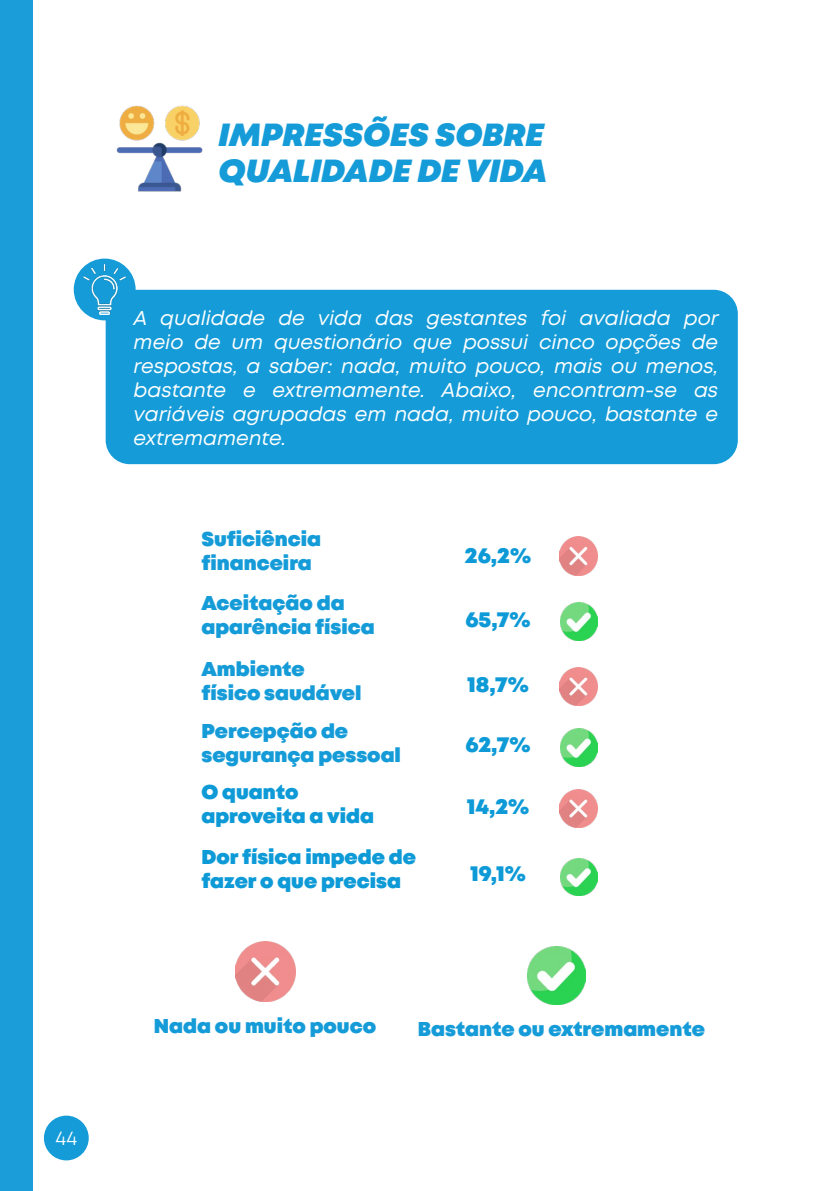
<style>
.page{position:relative;width:840px;height:1191px;background:#fff}
.page>*{position:absolute;margin:0;border:0;box-sizing:border-box;transform-origin:0 0}
.t1{font:italic 900 32px/36px "Mont";color:#159cd8}
.t2{font:900 22px "Mont";color:#0d9ad7}
.t3{font:italic 20px/24px "Mont";color:#fff;text-align:justify}
.t4{font:900 20px/24px "Mont";color:#159cd8}
.t5{font:900 20px/24px "Mont";color:#0d9ad7}
.t6{font:20px "Mont";color:#fff}
</style>
<div class="page">
<img style="left:116px;top:105px;width:87px;height:87px">
<div style="left:0;top:0;width:33px;height:1191px;background:#1a9dd9"></div>
<div style="left:44px;top:1115px;width:45px;height:45px;background:#159cd8;border-radius:50%"></div>
<img style="left:527px;top:946px;width:58px;height:58px">
<img style="left:560px;top:858px;width:37px;height:38px">
<img style="left:560px;top:728px;width:37px;height:38px">
<img style="left:560px;top:603px;width:37px;height:37px">
<img style="left:235px;top:942px;width:60px;height:59px">
<img style="left:559px;top:789px;width:38px;height:39px">
<img style="left:559px;top:667px;width:38px;height:39px">
<img style="left:559px;top:537px;width:38px;height:38px">
<div style="left:106px;top:290px;width:631px;height:174px;background:#159cd8;border-radius:24px"></div>
<div style="left:74px;top:258px;width:61px;height:62px;background:#159cd8;border-radius:50%"></div>
<img style="left:80px;top:265px;width:49px;height:49px">
<p class="t6" style="left:56px;top:1125px;width:23px">44</p>
<h1 class="t1" style="left:218px;top:118px;width:330px">IMPRESSÕES SOBRE<br>QUALIDADE DE VIDA</h1>
<p class="t3" style="left:133px;top:306px;width:586px">A qualidade de vida das gestantes foi avaliada por meio de um questionário que possui cinco opções de respostas, a saber: nada, muito pouco, mais ou menos, bastante e extremamente. Abaixo, encontram-se as variáveis agrupadas em nada, muito pouco, bastante e extremamente.</p>
<p class="t4" style="left:201px;top:528px;width:121px">Suficiência financeira</p>
<p class="t4" style="left:201px;top:591px;width:175px">Aceitação da aparência física</p>
<p class="t4" style="left:201px;top:657px;width:161px">Ambiente físico saudável</p>
<p class="t4" style="left:201px;top:720px;width:201px">Percepção de segurança pessoal</p>
<p class="t5" style="left:201px;top:780px;width:174px">O quanto aproveita a vida</p>
<p class="t5" style="left:201px;top:845px;width:216px">Dor física impede de fazer o que precisa</p>
<p class="t2" style="left:464px;top:541px;width:68px">26,2%</p>
<p class="t2" style="left:465px;top:605px;width:67px">65,7%</p>
<p class="t2" style="left:467px;top:670px;width:63px">18,7%</p>
<p class="t2" style="left:465px;top:730px;width:66px">62,7%</p>
<p class="t2" style="left:466px;top:792px;width:64px">14,2%</p>
<p class="t2" style="left:470px;top:859px;width:57px">19,1%</p>
<p class="t4" style="left:154px;top:1015px;width:223px">Nada ou muito pouco</p>
<p class="t4" style="left:417px;top:1017px;width:288px">Bastante ou extremamente</p>
</div>
